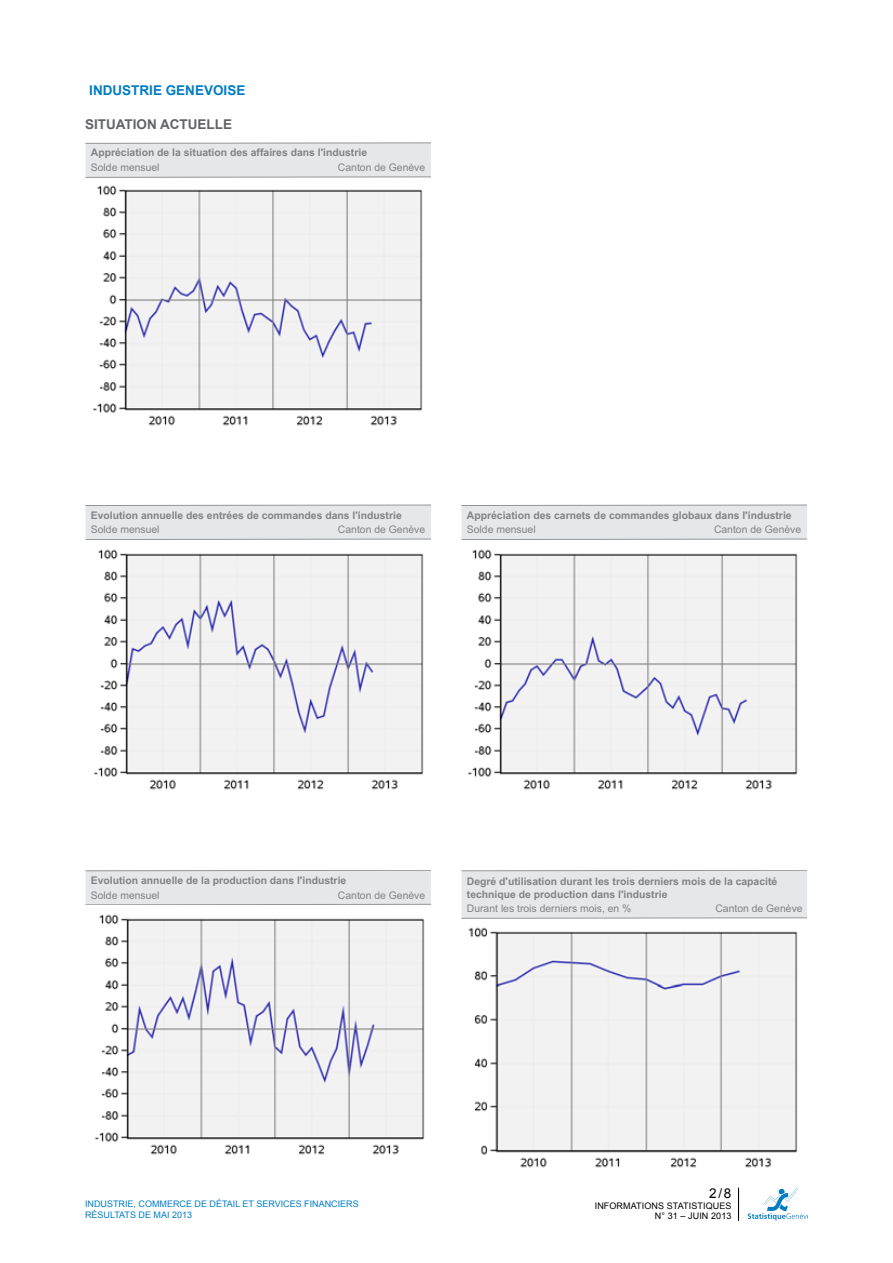
<style>
.page{position:relative;width:893px;height:1263px;background:#fff}
.page>*{position:absolute;margin:0;border:0;box-sizing:border-box;transform-origin:0 0}
.t1{font:700 13.5px "Arial";color:#007dc5}
.t2{font:700 13.5px "Arial";color:#636466}
.t3{font:13.5px "Arial";color:#000}
.t4{font:700 10.5px/12.6px "Arial";color:#808285}
.t5{font:10.5px "Arial";color:#808285}
.t6{font:9px/10.5px "Arial";color:#007dc5}
.t7{font:9px/10.5px "Arial";letter-spacing:.01em;color:#000;text-align:right}
</style>
<div class="page">
<svg style="left:748px;top:1188px;width:60px;height:32px"></svg>
<hr style="left:738px;top:1188px;width:1px;height:31px;background:#000">
<hr style="left:738px;top:1189px;width:1px;height:32px;background:#000">
<svg style="left:85px;top:143px;width:346px;height:35px;background:#e2e3e4"></svg>
<svg style="left:85px;top:505px;width:346px;height:35px;background:#e1e2e4"></svg>
<svg style="left:461px;top:505px;width:346px;height:35px;background:#e1e2e4"></svg>
<svg style="left:85px;top:870px;width:346px;height:35px;background:#e1e2e3"></svg>
<div style="left:461px;top:870px;width:346px;height:48px;background:#e6e7e8"></div>
<img style="left:93px;top:185px;width:330px;height:241px">
<img style="left:94px;top:549px;width:330px;height:241px">
<img style="left:95px;top:914px;width:330px;height:241px">
<img style="left:468px;top:927px;width:330px;height:241px">
<img style="left:468px;top:549px;width:330px;height:241px">
<p class="t1" style="left:89px;top:81px;width:158px">Industrie genevoise</p>
<p class="t2" style="left:85px;top:115px;width:148px">Situation actuelle</p>
<p class="t4" style="left:91px;top:147px;width:278px">Appréciation de la situation des affaires dans l'industrie</p>
<p class="t5" style="left:91px;top:161px;width:70px">Solde mensuel</p>
<p class="t5" style="left:338px;top:161px;width:89px">Canton de Genève</p>
<p class="t4" style="left:91px;top:509px;width:312px">Evolution annuelle des entrées de commandes dans l'industrie</p>
<p class="t5" style="left:91px;top:523px;width:70px">Solde mensuel</p>
<p class="t5" style="left:338px;top:523px;width:89px">Canton de Genève</p>
<p class="t4" style="left:467px;top:509px;width:326px">Appréciation des carnets de commandes globaux dans l'industrie</p>
<p class="t5" style="left:467px;top:523px;width:70px">Solde mensuel</p>
<p class="t5" style="left:714px;top:523px;width:89px">Canton de Genève</p>
<p class="t4" style="left:91px;top:874px;width:257px">Evolution annuelle de la production dans l'industrie</p>
<p class="t5" style="left:91px;top:888px;width:70px">Solde mensuel</p>
<p class="t5" style="left:338px;top:888px;width:89px">Canton de Genève</p>
<p class="t4" style="left:467px;top:876px;width:312px">Degré d'utilisation durant les trois derniers mois de la capacité technique de production dans l'industrie</p>
<p class="t5" style="left:467px;top:901px;width:166px">Durant les trois derniers mois, en %</p>
<p class="t5" style="left:715px;top:901px;width:89px">Canton de Genève</p>
<p class="t6" style="left:85px;top:1199px;width:275px">industrie, commerce de détail et services financiers résultats de mai 2013</p>
<p class="t3" style="left:709px;top:1184px;width:24px">2/8</p>
<p class="t7" style="left:595px;top:1200px;width:138px">informations statistiques<br>N° 31 – juin 2013</p>
</div>
